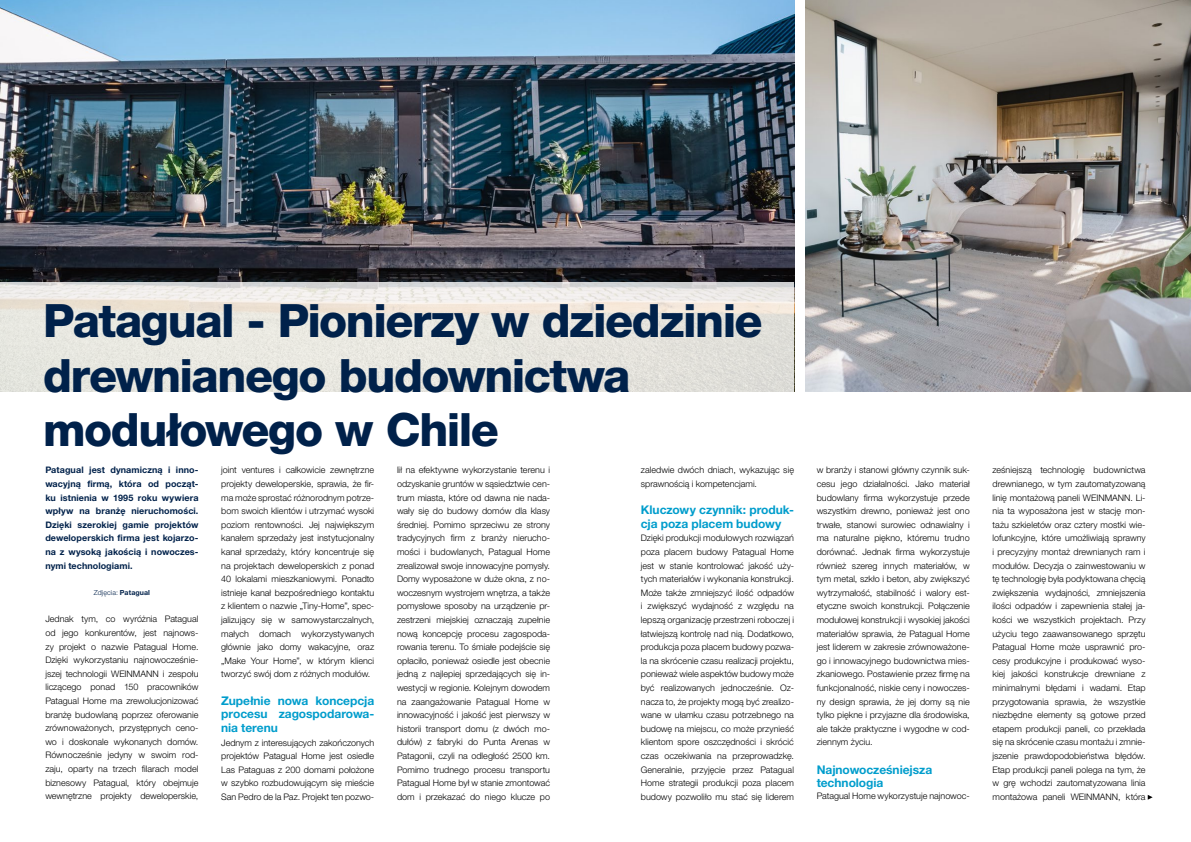
<style>
.page{position:relative;width:1191px;height:842px;background:#fff}
.page>*{position:absolute;margin:0;border:0;box-sizing:border-box;transform-origin:0 0}
.t1{font:800 46px/54.4px "Helvetica Neue LTW1 G";letter-spacing:-.03em;color:#00214a}
.t2{font:700 12px/13.6px "Helvetica Neue LTW1 G";letter-spacing:-.005em;color:#009dcc}
.t3{font:300 9px/13.6px "Helvetica Neue LTW1 G";color:#000;text-align:justify}
.t4{font:700 9px/13.6px "Helvetica Neue LTW1 G";letter-spacing:.005em;color:#00214a;text-align:justify}
.t5{font:300 7px "Helvetica Neue LTW1 G";letter-spacing:.02em;color:#00214a}
.s1{font-weight:700}
</style>
<div class="page">
<img style="left:0;top:0;width:794px;height:283px">
<svg style="left:1147px;top:795px;width:5px;height:5px"></svg>
<img style="left:805px;top:0;width:386px;height:392px">
<svg style="left:0;top:283px;width:794px;height:109px;background:#e7e5de"></svg>
<h1 class="t1" style="left:43px;top:294px;width:721px">Patagual - Pionierzy w dziedzinie drewnianego budownictwa modułowego w Chile</h1>
<p class="t3" style="left:641px;top:463px;width:155px">zaledwie dwóch dniach, wykazując się sprawnością i kompetencjami.</p>
<h2 class="t2" style="left:641px;top:503px;width:155px">Kluczowy czynnik: produk&shy;cja poza placem budowy</h2>
<p class="t3" style="left:641px;top:531px;width:155px">Dzięki produkcji modułowych rozwiązań poza placem budowy Patagual Home jest w stanie kontrolować jakość uży&shy;tych materiałów i wykonania konstrukcji.<br>Może także zmniejszyć ilość odpadów i zwiększyć wydajność z względu na lepszą organizację przestrzeni roboczej i łatwiejszą kontrolę nad nią. Dodatkowo, produkcja poza placem budowy pozwa&shy;la na skrócenie czasu realizacji projektu, ponieważ wiele aspektów budowy może być realizowanych jednocześnie. Oz&shy;nacza to, że projekty mogą być zrealizo&shy;wane w ułamku czasu potrzebnego na budowę na miejscu, co może przynieść klientom spore oszczędności i skrócić czas oczekiwania na przeprowadzkę.<br>Generalnie, przyjęcie przez Patagual Home strategii produkcji poza placem budowy pozwoliło mu stać się liderem</p>
<p class="t3" style="left:221px;top:463px;width:155px">joint ventures i całkowicie zewnętrzne projekty deweloperskie, sprawia, że fir&shy;ma może sprostać różnorodnym potrze&shy;bom swoich klientów i utrzymać wysoki poziom rentowności. Jej największym kanałem sprzedaży jest instytucjonalny kanał sprzedaży, który koncentruje się na projektach deweloperskich z ponad 40 lokalami mieszkaniowymi. Ponadto istnieje kanał bezpośredniego kontaktu z klientem o nazwie „Tiny-Home”, spec&shy;jalizujący się w samowystarczalnych, małych domach wykorzystywanych głównie jako domy wakacyjne, oraz „Make Your Home”, w którym klienci tworzyć swój dom z różnych modułów.</p>
<h2 class="t2" style="left:221px;top:693px;width:155px;text-align:justify">Zupełnie nowa koncepcja procesu zagospodarowa&shy;nia terenu</h2>
<p class="t3" style="left:221px;top:736px;width:155px">Jednym z interesujących zakończonych projektów Patagual Home jest osiedle Las Pataguas z 200 domami położone w szybko rozbudowującym się mieście San Pedro de la Paz. Projekt ten pozwo-</p>
<p class="t4" style="left:45px;top:463px;width:155px">Patagual jest dynamiczną i inno&shy;wacyjną firmą, która od począt&shy;ku istnienia w 1995 roku wywiera wpływ na branżę nieruchomości.<br>Dzięki szerokiej gamie projektów deweloperskich firma jest kojarzo&shy;na z wysoką jakością i nowoczes&shy;nymi technologiami.</p>
<p class="t5" style="left:94px;top:588px;width:58px">Zdjęcia: <span class="s1">Patagual</span></p>
<p class="t3" style="left:45px;top:612px;width:155px">Jednak tym, co wyróżnia Patagual od jego konkurentów, jest najnows&shy;zy projekt o nazwie Patagual Home.<br>Dzięki wykorzystaniu najnowocześnie&shy;jszej technologii WEINMANN i zespołu liczącego ponad 150 pracowników Patagual Home ma zrewolucjonizować branżę budowlaną poprzez oferowanie zrównoważonych, przystępnych ceno&shy;wo i doskonale wykonanych domów.<br>Równocześnie jedyny w swoim rod&shy;zaju, oparty na trzech filarach model biznesowy Patagual, który obejmuje wewnętrzne projekty deweloperskie,</p>
<p class="t3" style="left:397px;top:463px;width:155px">lił na efektywne wykorzystanie terenu i odzyskanie gruntów w sąsiedztwie cen&shy;trum miasta, które od dawna nie nada&shy;wały się do budowy domów dla klasy średniej. Pomimo sprzeciwu ze strony tradycyjnych firm z branży nierucho&shy;mości i budowlanych, Patagual Home zrealizował swoje innowacyjne pomysły.<br>Domy wyposażone w duże okna, z no&shy;woczesnym wystrojem wnętrza, a także pomysłowe sposoby na urządzenie pr&shy;zestrzeni miejskiej oznaczają zupełnie nową koncepcję procesu zagospoda&shy;rowania terenu. To śmiałe podejście się opłaciło, ponieważ osiedle jest obecnie jedną z najlepiej sprzedających się in&shy;westycji w regionie. Kolejnym dowodem na zaangażowanie Patagual Home w innowacyjność i jakość jest pierwszy w historii transport domu (z dwóch mo&shy;dułów) z fabryki do Punta Arenas w Patagonii, czyli na odległość 2500 km.<br>Pomimo trudnego procesu transportu Patagual Home był w stanie zmontować dom i przekazać do niego klucze po</p>
<p class="t3" style="left:816px;top:463px;width:155px">w branży i stanowi główny czynnik suk&shy;cesu jego działalności. Jako materiał budowlany firma wykorzystuje przede wszystkim drewno, ponieważ jest ono trwałe, stanowi surowiec odnawialny i ma naturalne piękno, któremu trudno dorównać. Jednak firma wykorzystuje również szereg innych materiałów, w tym metal, szkło i beton, aby zwiększyć wytrzymałość, stabilność i walory est&shy;etyczne swoich konstrukcji. Połączenie modułowej konstrukcji i wysokiej jakości materiałów sprawia, że Patagual Home jest liderem w zakresie zrównoważone&shy;go i innowacyjnego budownictwa mies&shy;zkaniowego. Postawienie przez firmę na funkcjonalność, niskie ceny i nowoczes&shy;ny design sprawia, że jej domy są nie tylko piękne i przyjazne dla środowiska, ale także praktyczne i wygodne w cod&shy;ziennym życiu.</p>
<h2 class="t2" style="left:816px;top:762px;width:117px">Najnowocześniejsza technologia</h2>
<p class="t3" style="left:816px;top:789px;width:155px">Patagual Home wykorzystuje najnowoc-</p>
<p class="t3" style="left:992px;top:463px;width:155px">ześniejszą technologię budownictwa drewnianego, w tym zautomatyzowaną linię montażową paneli WEINMANN. Li&shy;nia ta wyposażona jest w stację mon&shy;tażu szkieletów oraz cztery mostki wie&shy;lofunkcyjne, które umożliwiają sprawny i precyzyjny montaż drewnianych ram i modułów. Decyzja o zainwestowaniu w tę technologię była podyktowana chęcią zwiększenia wydajności, zmniejszenia ilości odpadów i zapewnienia stałej ja&shy;kości we wszystkich projektach. Przy użyciu tego zaawansowanego sprzętu Patagual Home może usprawnić pro&shy;cesy produkcyjne i produkować wyso&shy;kiej jakości konstrukcje drewniane z minimalnymi błędami i wadami. Etap przygotowania sprawia, że wszystkie niezbędne elementy są gotowe przed etapem produkcji paneli, co przekłada się na skrócenie czasu montażu i zmnie&shy;jszenie prawdopodobieństwa błędów.<br>Etap produkcji paneli polega na tym, że w grę wchodzi zautomatyzowana linia montażowa paneli WEINMANN, która</p>
</div>
